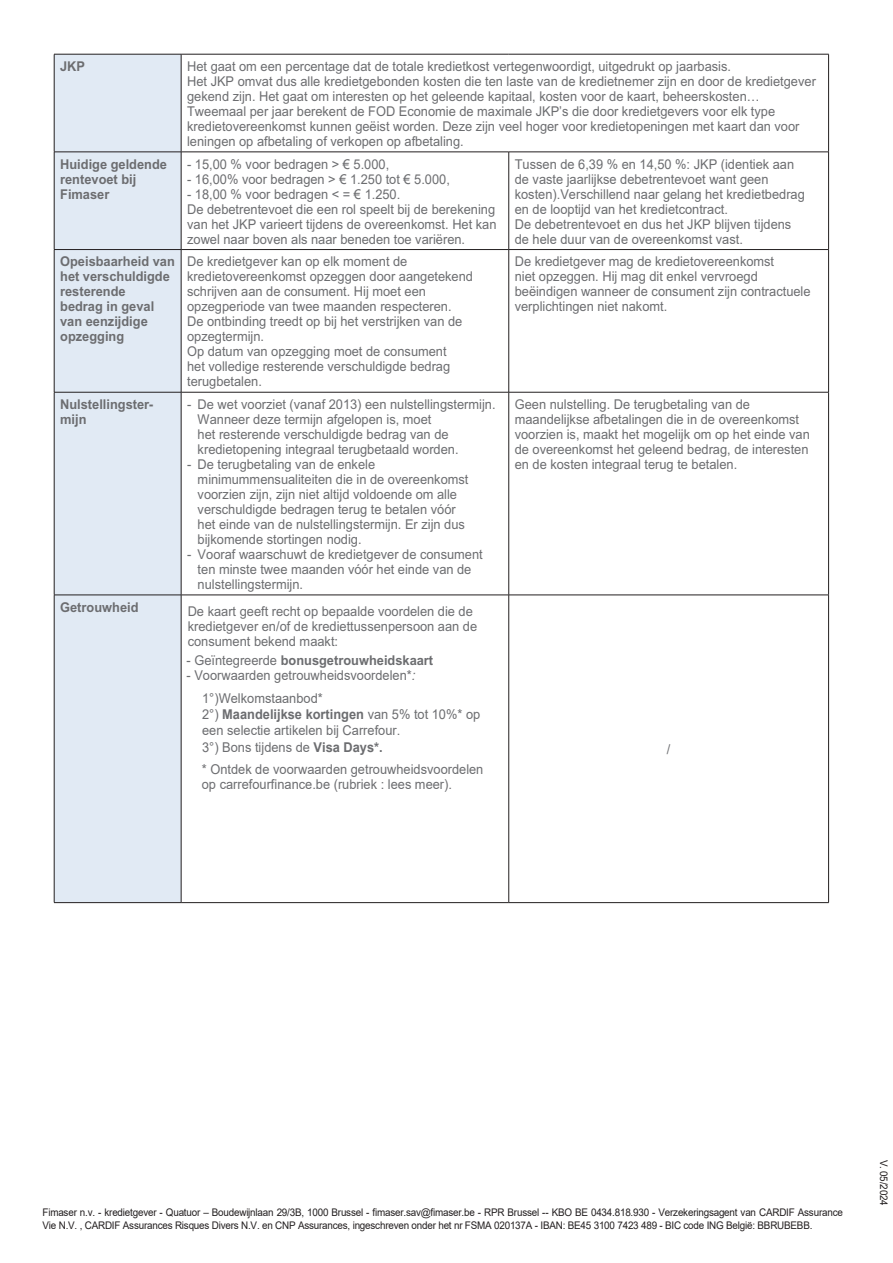
<style>
.page{position:relative;width:893px;height:1263px;background:#fff}
.page>*{position:absolute;margin:0;border:0;box-sizing:border-box;transform-origin:0 0}
.t1{font:13.5px/15px "M Arial";color:#6c6d70;scale:.95 1}
.t2{font:13.5px/15px "Arial";color:#6c6d70;scale:.95 1}
.t3{font:700 13.5px/15px "M Arial";color:#6c6d70;scale:.95 1}
.t4{font:10.5px/12.6px "Arial";letter-spacing:-.02em;color:#231f20;scale:.94 1}
.t5{font:10.5px "Arial";letter-spacing:-.02em;color:#221e1f;scale:.94 1}
.s1{font-family:"M Arial"}
.s2{font-weight:400}
.s3{font-style:italic}
.s4{font-weight:700}
</style>
<div class="page">
<div style="left:55px;top:55px;width:126px;height:847px;background:#e1eaf4"></div>
<hr style="left:54px;top:54px;width:127px;height:1px;background:#231f20">
<hr style="left:54px;top:54px;width:1px;height:98px;background:#231f20">
<hr style="left:181px;top:54px;width:328px;height:1px;background:#231f20">
<hr style="left:181px;top:54px;width:1px;height:98px;background:#231f20">
<hr style="left:509px;top:54px;width:320px;height:1px;background:#231f20">
<hr style="left:828px;top:54px;width:1px;height:98px;background:#231f20">
<hr style="left:54px;top:152px;width:127px;height:1px;background:#231f20">
<hr style="left:54px;top:152px;width:1px;height:97px;background:#231f20">
<hr style="left:181px;top:152px;width:328px;height:1px;background:#231f20">
<hr style="left:181px;top:152px;width:1px;height:97px;background:#231f20">
<hr style="left:509px;top:152px;width:320px;height:1px;background:#231f20">
<hr style="left:508px;top:152px;width:1px;height:97px;background:#231f20">
<hr style="left:828px;top:152px;width:1px;height:97px;background:#231f20">
<hr style="left:54px;top:249px;width:127px;height:1px;background:#231f20">
<hr style="left:54px;top:250px;width:1px;height:142px;background:#231f20">
<hr style="left:181px;top:249px;width:328px;height:1px;background:#231f20">
<hr style="left:181px;top:250px;width:1px;height:142px;background:#231f20">
<hr style="left:509px;top:249px;width:320px;height:1px;background:#231f20">
<hr style="left:508px;top:250px;width:1px;height:142px;background:#231f20">
<hr style="left:828px;top:250px;width:1px;height:142px;background:#231f20">
<hr style="left:54px;top:392px;width:127px;height:1px;background:#231f20">
<hr style="left:54px;top:392px;width:1px;height:203px;background:#231f20">
<hr style="left:181px;top:392px;width:328px;height:1px;background:#231f20">
<hr style="left:181px;top:392px;width:1px;height:203px;background:#231f20">
<hr style="left:509px;top:392px;width:320px;height:1px;background:#231f20">
<hr style="left:508px;top:392px;width:1px;height:203px;background:#231f20">
<hr style="left:828px;top:392px;width:1px;height:203px;background:#231f20">
<hr style="left:54px;top:595px;width:127px;height:1px;background:#231f20">
<hr style="left:54px;top:595px;width:1px;height:307px;background:#231f20">
<hr style="left:181px;top:595px;width:328px;height:1px;background:#231f20">
<hr style="left:181px;top:595px;width:1px;height:307px;background:#231f20">
<hr style="left:509px;top:595px;width:320px;height:1px;background:#231f20">
<hr style="left:508px;top:595px;width:1px;height:307px;background:#231f20">
<hr style="left:828px;top:595px;width:1px;height:307px;background:#231f20">
<hr style="left:54px;top:902px;width:127px;height:1px;background:#231f20">
<hr style="left:181px;top:902px;width:328px;height:1px;background:#231f20">
<hr style="left:509px;top:902px;width:320px;height:1px;background:#231f20">
<p class="t3" style="left:60px;top:58px;width:28px">JKP</p>
<p class="t1" style="left:187px;top:59px;width:663px">Het gaat om een percentage dat de totale kredietkost vertegenwoordigt, uitgedrukt op jaarbasis.<br>Het JKP omvat dus alle kredietgebonden kosten die ten laste van de kredietnemer zijn en door de kredietgever gekend zijn. Het gaat om interesten op het geleende kapitaal, kosten voor de kaart, beheerskosten… Tweemaal per jaar berekent de FOD Economie de maximale JKP’s die door kredietgevers voor elk type kredietovereenkomst kunnen geëist worden. Deze zijn veel hoger voor kredietopeningen met kaart dan voor leningen op afbetaling of verkopen op afbetaling.</p>
<p class="t3" style="left:60px;top:156px;width:114px">Huidige geldende rentevoet bij<br>Fimaser</p>
<p class="t2" style="left:187px;top:156px;width:214px"><span class="s1">-</span> 15,00 % voor bedragen &gt; € 5.000,</p>
<p class="t2" style="left:515px;top:157px;width:307px">Tussen de 6,39 % en 14,50 %: JKP (identiek aan de vaste jaarlijkse debetrentevoet want geen kosten).Verschillend naar gelang het kredietbedrag en de looptijd van het kredietcontract.<br>De debetrentevoet en dus het JKP blijven tijdens de hele duur van de overeenkomst vast.</p>
<p class="t2" style="left:187px;top:171px;width:278px"><span class="s1">-</span> 16,00% voor bedragen &gt; € 1.250 tot € 5.000,</p>
<p class="t2" style="left:187px;top:186px;width:226px"><span class="s1">-</span> 18,00 % voor bedragen &lt; = € 1.250.</p>
<p class="t1" style="left:187px;top:201px;width:327px;text-align:justify">De debetrentevoet die een rol speelt bij de berekening van het JKP varieert tijdens de overeenkomst. Het kan zowel naar boven als naar beneden toe variëren.</p>
<p class="t3" style="left:60px;top:254px;width:122px">Opeisbaarheid van het verschuldigde resterende<br>bedrag in geval van eenzijdige opzegging</p>
<p class="t1" style="left:187px;top:254px;width:302px">De kredietgever kan op elk moment de kredietovereenkomst opzeggen door aangetekend schrijven aan de consument. Hij moet een opzegperiode van twee maanden respecteren.<br>De ontbinding treedt op bij het verstrijken van de opzegtermijn.<br>Op datum van opzegging moet de consument<br>het volledige resterende verschuldigde bedrag terugbetalen.</p>
<p class="t1" style="left:515px;top:254px;width:313px">De kredietgever mag de kredietovereenkomst<br>niet opzeggen. Hij mag dit enkel vervroegd beëindigen wanneer de consument zijn contractuele verplichtingen niet nakomt.</p>
<p class="t3" style="left:60px;top:396px;width:100px">Nulstellingster&shy;mijn</p>
<p class="t1" style="left:198px;top:397px;width:315px;text-indent:-11px">- De wet voorziet (vanaf 2013) een nulstellingstermijn.<br>Wanneer deze termijn afgelopen is, moet<br>het resterende verschuldigde bedrag van de kredietopening integraal terugbetaald worden.</p>
<p class="t1" style="left:198px;top:457px;width:287px;text-indent:-11px">- De terugbetaling van de enkele minimummensualiteiten die in de overeenkomst voorzien zijn, zijn niet altijd voldoende om alle verschuldigde bedragen terug te betalen vóór het einde van de nulstellingstermijn. Er zijn dus bijkomende stortingen nodig.</p>
<p class="t1" style="left:198px;top:547px;width:302px;text-indent:-11px">- Vooraf waarschuwt de kredietgever de consument ten minste twee maanden vóór het einde van de nulstellingstermijn.</p>
<p class="t1" style="left:515px;top:397px;width:312px">Geen nulstelling. De terugbetaling van de maandelijkse afbetalingen die in de overeenkomst voorzien is, maakt het mogelijk om op het einde van de overeenkomst het geleend bedrag, de interesten en de kosten integraal terug te betalen.</p>
<p class="t3" style="left:60px;top:599px;width:84px">Getrouwheid</p>
<p class="t1" style="left:188px;top:603px;width:306px">De kaart geeft recht op bepaalde voordelen die de kredietgever en/of de krediettussenpersoon aan de consument bekend maakt:</p>
<p class="t3" style="left:187px;top:652px;width:261px"><span class="s2">- Geïntegreerde</span> bonusgetrouwheidskaart</p>
<p class="t2" style="left:202px;top:663px;width:226px;line-height:23.2px;text-indent:-16px"><span class="s1">-</span> Voorwaarden getrouwheidsvoordelen*<span class="s3">:<br></span>1°)Welkomstaanbod*</p>
<p class="t2" style="left:202px;top:706px;width:294px;line-height:16.2px">2°) <span class="s4">Maandelijkse kortingen</span> van 5% tot 10%* op een selectie artikelen bij Carrefour.<br>3°) Bons tijdens de <span class="s4">Visa Days*.</span></p>
<p class="t2" style="left:202px;top:762px;width:298px">* Ontdek de voorwaarden getrouwheidsvoordelen op carrefourfinance.be (rubriek : lees meer).</p>
<p class="t1" style="left:667px;top:742px;width:5px">/</p>
<p class="t4" style="left:43px;top:1206px;width:853px">Fimaser n.v. - kredietgever - Quatuor – Boudewijnlaan 29/3B, 1000 Brussel - fimaser.sav@fimaser.be - RPR Brussel -- KBO BE 0434.818.930 - Verzekeringsagent van CARDIF Assurance<br>Vie N.V. , CARDIF Assurances Risques Divers N.V. en CNP Assurances, ingeschreven onder het nr FSMA 020137A - IBAN: BE45 3100 7423 489 - BIC code ING België: BBRUBEBB.</p>
<p class="t5" style="left:891px;top:1160px;width:50px;rotate:90deg">V. 05/2024</p>
</div>
